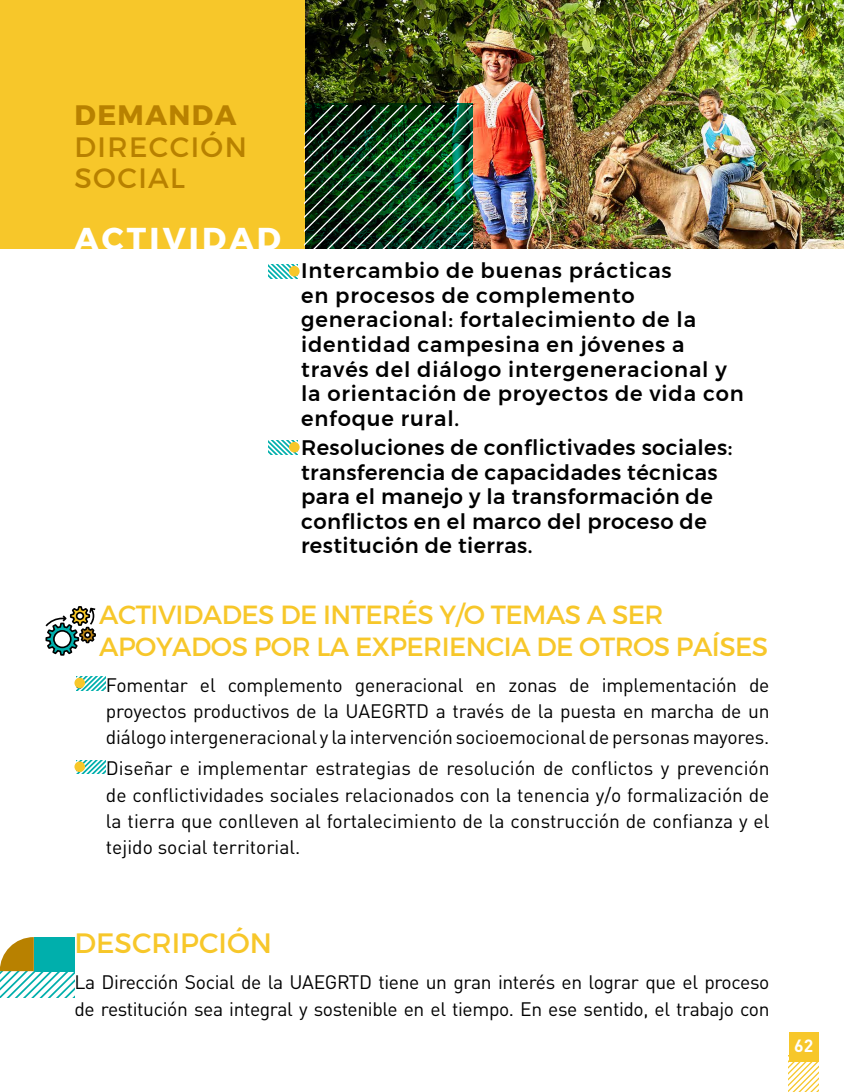
<style>
.page{position:relative;width:844px;height:1092px;background:#fff}
.page>*{position:absolute;margin:0;border:0;box-sizing:border-box;transform-origin:0 0}
.t1{font:700 31.5px "Montserrat";letter-spacing:.1em;color:#fff}
.t2{font:28px/31.5px "Montserrat";letter-spacing:.05em;color:#b88100}
.t3{font:28px "Montserrat";color:#f7c72a}
.t4{font:700 28px "Montserrat";letter-spacing:.05em;color:#b88100}
.t5{font:26.25px/31.5px "Montserrat";letter-spacing:-.02em;color:#f7c72a}
.t6{font:500 21px/24.5px "Montserrat";letter-spacing:.04em;color:#000}
.t7{font:500 21px/24.5px "Montserrat";letter-spacing:.02em;color:#000}
.t8{font:19.25px/26.2px "DINOT";letter-spacing:-.02em;color:#000;text-align:justify}
.t9{font:700 17.5px "DINOT";color:#fff}
</style>
<div class="page">
<svg style="left:788px;top:1061px;width:30px;height:30px"></svg>
<div style="left:788px;top:1031px;width:30px;height:30px;background:#f7c72a"></div>
<img style="left:304px;top:0;width:539px;height:249px">
<div style="left:0;top:0;width:304px;height:249px;background:#f7c72a"></div>
<img style="left:304px;top:105px;width:168px;height:144px">
<svg style="left:0;top:937px;width:74px;height:60px"></svg>
<div style="left:34px;top:937px;width:40px;height:34px;background:#00afac"></div>
<svg style="left:268px;top:264px;width:29px;height:14px"></svg>
<div style="left:289px;top:266px;width:10px;height:10px;background:#f7c72a;border-radius:50%"></div>
<svg style="left:268px;top:440px;width:29px;height:14px"></svg>
<div style="left:289px;top:442px;width:10px;height:10px;background:#f7c72a;border-radius:50%"></div>
<svg style="left:77px;top:676px;width:28px;height:14px"></svg>
<div style="left:74px;top:677px;width:11px;height:11px;background:#f7c72a;border-radius:50%"></div>
<svg style="left:77px;top:760px;width:28px;height:13px"></svg>
<div style="left:74px;top:761px;width:11px;height:11px;background:#f7c72a;border-radius:50%"></div>
<svg style="left:45px;top:606px;width:51px;height:49px"></svg>
<h2 class="t4" style="left:74px;top:93px;width:163px">DEMANDA</h2>
<h2 class="t2" style="left:74px;top:131px;width:174px">DIRECCIÓN<br>SOCIAL</h2>
<h1 class="t1" style="left:74px;top:213px;width:208px">ACTIVIDAD</h1>
<p class="t6" style="left:301px;top:258px;width:444px">Intercambio de buenas prácticas<br>en procesos de complemento generacional: fortalecimiento de la identidad campesina en jóvenes a través del diálogo intergeneracional y la orientación de proyectos de vida con enfoque rural.</p>
<p class="t7" style="left:301px;top:435px;width:432px">Resoluciones de conflictivades sociales: transferencia de capacidades técnicas para el manejo y la transformación de conflictos en el marco del proceso de restitución de tierras.</p>
<h3 class="t5" style="left:99px;top:598px;width:670px">ACTIVIDADES DE INTERÉS Y/O TEMAS A SER<br>APOYADOS POR LA EXPERIENCIA DE OTROS PAÍSES</h3>
<p class="t8" style="left:106px;top:671px;width:665px;text-indent:-31px">• Fomentar el complemento generacional en zonas de implementación de proyectos productivos de la UAEGRTD a través de la puesta en marcha de un diálogo intergeneracional y la intervención socioemocional de personas mayores.</p>
<p class="t8" style="left:106px;top:755px;width:665px;text-indent:-31px">• Diseñar e implementar estrategias de resolución de conflictos y prevención de conflictividades sociales relacionados con la tenencia y/o formalización de la tierra que conlleven al fortalecimiento de la construcción de confianza y el tejido social territorial.</p>
<h2 class="t3" style="left:74px;top:926px;width:199px">DESCRIPCIÓN</h2>
<p class="t8" style="left:74px;top:968px;width:696px">La Dirección Social de la UAEGRTD tiene un gran interés en lograr que el proceso de restitución sea integral y sostenible en el tiempo. En ese sentido, el trabajo con</p>
<p class="t9" style="left:794px;top:1033px;width:21px">62</p>
</div>
